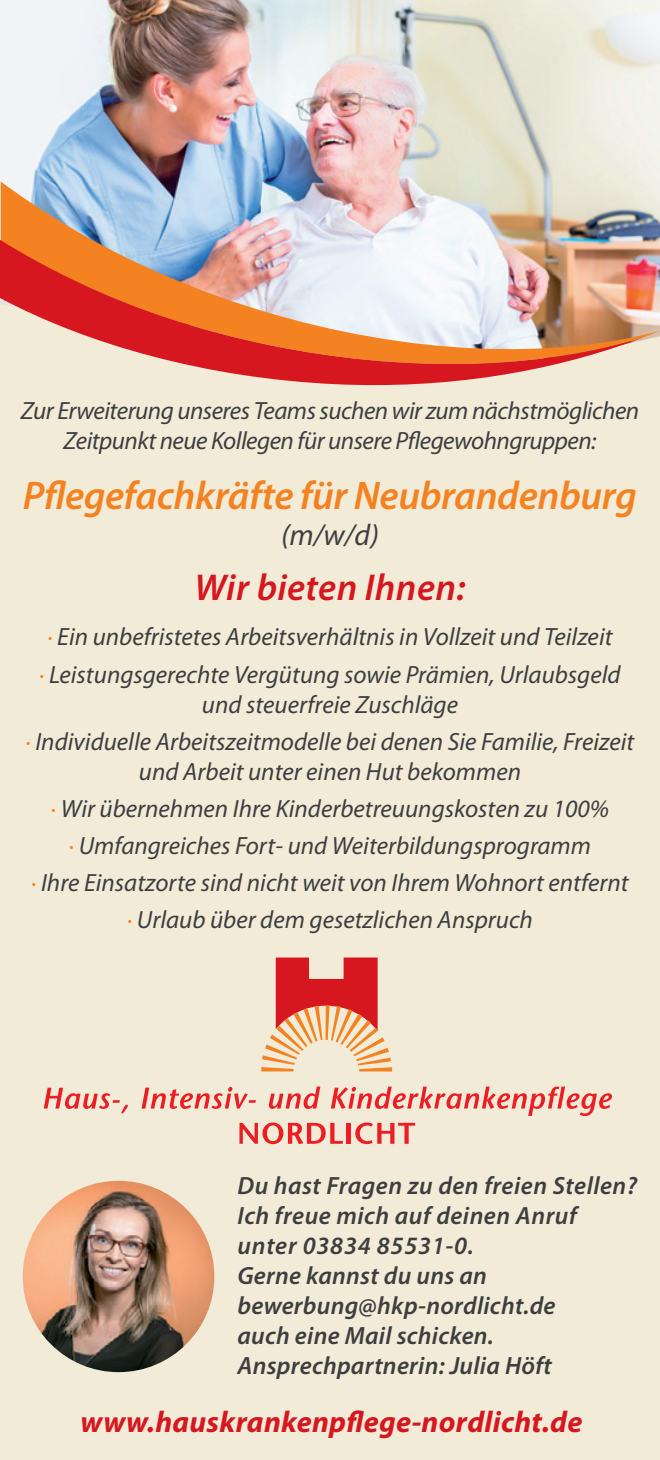
<style>
.page{position:relative;width:660px;height:1460px;background:#fff}
.page>*{position:absolute;margin:0;border:0;box-sizing:border-box;transform-origin:0 0}
.t1{font:italic 600 40px "Myriad Pro";letter-spacing:-.01em;color:#f58220}
.t2{font:italic 600 37.5px "Myriad Pro";letter-spacing:.01em;color:#d7171f}
.t3{font:italic 700 30px "Myriad Pro";letter-spacing:.01em;color:#d7171f}
.t4{font:italic 30px "Myriad Pro";color:#3e3e3f}
.t5{font:italic 25px/37px "Myriad Pro";color:#3e3e3f;text-align:center}
.t6{font:italic 600 25px/30px "Myriad Pro";letter-spacing:.01em;color:#3e3e3f}
.t7{font:italic 25px/30px "Myriad Pro";letter-spacing:-.02em;color:#3e3e3f;text-align:center}
.s1{color:#f58220}
</style>
<div class="page">
<div style="left:0;top:0;width:659px;height:1460px;background:#f1ebd8"></div>
<img style="left:0;top:0;width:659px;height:240px">
<img style="left:1px;top:181px;width:658px;height:162px">
<img style="left:0;top:240px;width:632px;height:145px">
<svg style="left:626px;top:338px;width:16px;height:4px"></svg>
<svg style="left:44px;top:1088px;width:84px;height:26px"></svg>
<svg style="left:141px;top:1087px;width:115px;height:22px"></svg>
<svg style="left:269px;top:1086px;width:51px;height:23px"></svg>
<svg style="left:330px;top:1086px;width:281px;height:30px"></svg>
<svg style="left:239px;top:1122px;width:103px;height:22px"></svg>
<hr style="left:346px;top:1123px;width:4px;height:21px;background:#ee1d23">
<svg style="left:355px;top:1122px;width:60px;height:22px"></svg>
<svg style="left:261px;top:957px;width:131px;height:114px"></svg>
<img style="left:23px;top:1181px;width:191px;height:191px;border-radius:96px">
<p class="t7" style="left:21px;top:396px;width:619px">Zur Erweiterung unseres Teams suchen wir zum nächstmöglichen<br>Zeitpunkt neue Kollegen für unsere Pflegewohngruppen:</p>
<h1 class="t1" style="left:23px;top:471px;width:615px">Pflegefachkräfte für Neubrandenburg</h1>
<p class="t4" style="left:281px;top:517px;width:99px">(m/w/d)</p>
<h2 class="t2" style="left:194px;top:564px;width:272px">Wir bieten Ihnen:</h2>
<p class="t5" style="left:39px;top:618px;width:582px"><span class="s1">·</span> Ein unbefristetes Arbeitsverhältnis in Vollzeit und Teilzeit<br><span class="s1">·</span> Leistungsgerechte Vergütung sowie Prämien, Urlaubsgeld</p>
<p class="t5" style="left:26px;top:685px;width:609px">und steuerfreie Zuschläge<br><span class="s1">·</span> Individuelle Arbeitszeitmodelle bei denen Sie Familie, Freizeit</p>
<p class="t5" style="left:31px;top:752px;width:598px">und Arbeit unter einen Hut bekommen<br><span class="s1">·</span> Wir übernehmen Ihre Kinderbetreuungskosten zu 100%<br><span class="s1">·</span> Umfangreiches Fort- und Weiterbildungsprogramm<br><span class="s1">·</span> Ihre Einsatzorte sind nicht weit von Ihrem Wohnort entfernt <span class="s1">·</span> Urlaub über dem gesetzlichen Anspruch</p>
<p class="t6" style="left:237px;top:1170px;width:401px">Du hast Fragen zu den freien Stellen?<br>Ich freue mich auf deinen Anruf unter 03834 85531-0.<br>Gerne kannst du uns an bewerbung@hkp-nordlicht.de<br>auch eine Mail schicken.<br>Ansprechpartnerin: Julia Höft</p>
<p class="t3" style="left:80px;top:1402px;width:503px">www.hauskrankenpflege-nordlicht.de</p>
</div>
